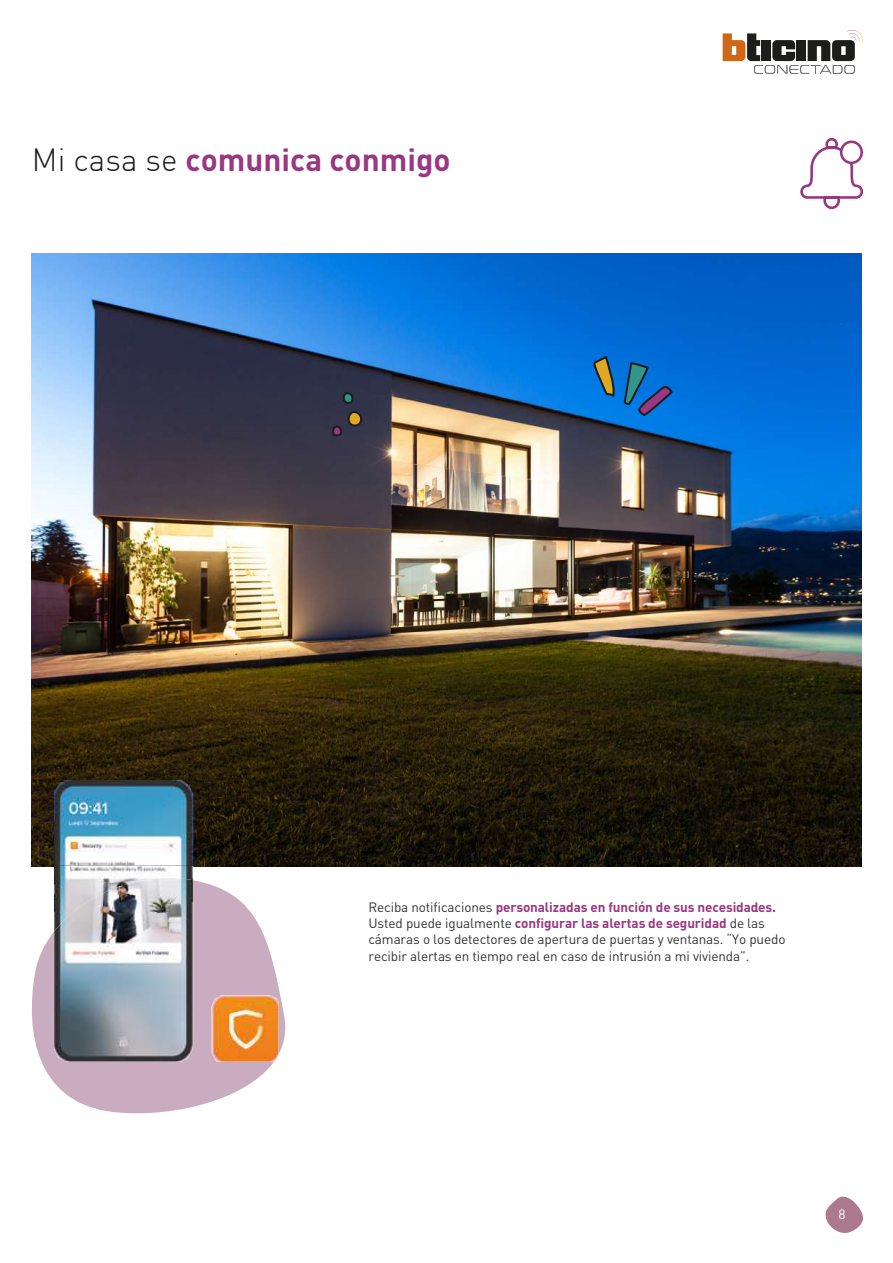
<style>
.page{position:relative;width:893px;height:1263px;background:#fff}
.page>*{position:absolute;margin:0;border:0;box-sizing:border-box;transform-origin:0 0}
.t1{font:700 31.5px "DIN";color:#993880}
.t2{font:13.5px/16.2px "DIN Pro";letter-spacing:-.01em;color:#333}
.t3{font:700 13.5px "DIN Pro";letter-spacing:-.01em;color:#993880}
.t4{font:13.5px "DIN Pro";color:#fff}
.s1{font-weight:300;color:#1d1d1b}
.s2{font-weight:400;color:#333}
.s3{font-weight:700;color:#993880}
</style>
<div class="page">
<svg style="left:32px;top:880px;width:254px;height:234px;fill:#caacc1"></svg>
<img style="left:31px;top:253px;width:831px;height:614px">
<svg style="left:332px;top:392px;width:30px;height:46px"></svg>
<svg style="left:623px;top:361px;width:52px;height:56px;background:#1767b3"></svg>
<svg style="left:591px;top:353px;width:25px;height:46px"></svg>
<img style="left:54px;top:780px;width:139px;height:98px">
<img style="left:54px;top:878px;width:139px;height:183px">
<img style="left:211px;top:995px;width:67px;height:66px">
<svg style="left:800px;top:138px;width:63px;height:71px"></svg>
<div style="left:841px;top:142px;width:21px;height:21px;background:#fff;border-radius:50%"></div>
<div style="left:840px;top:140px;width:23px;height:24px;border:3px solid #993880;border-radius:50%"></div>
<svg style="left:723px;top:30px;width:140px;height:44px"></svg>
<svg style="left:825px;top:1196px;width:38px;height:37px"></svg>
<h1 class="t1" style="left:32px;top:139px;width:420px"><span class="s1">Mi casa se</span> comunica conmigo</h1>
<p class="t3" style="left:368px;top:898px;width:409px"><span class="s2">Reciba notificaciones</span> personalizadas en función de sus necesidades.</p>
<p class="t2" style="left:368px;top:898px;width:419px;text-indent:387px">.<br>Usted puede igualmente <span class="s3">configurar las alertas de seguridad</span> de las cámaras o los detectores de apertura de puertas y ventanas. “Yo puedo recibir alertas en tiempo real en caso de intrusión a mi vivienda”.</p>
<p class="t4" style="left:839px;top:1205px;width:9px">8</p>
</div>
